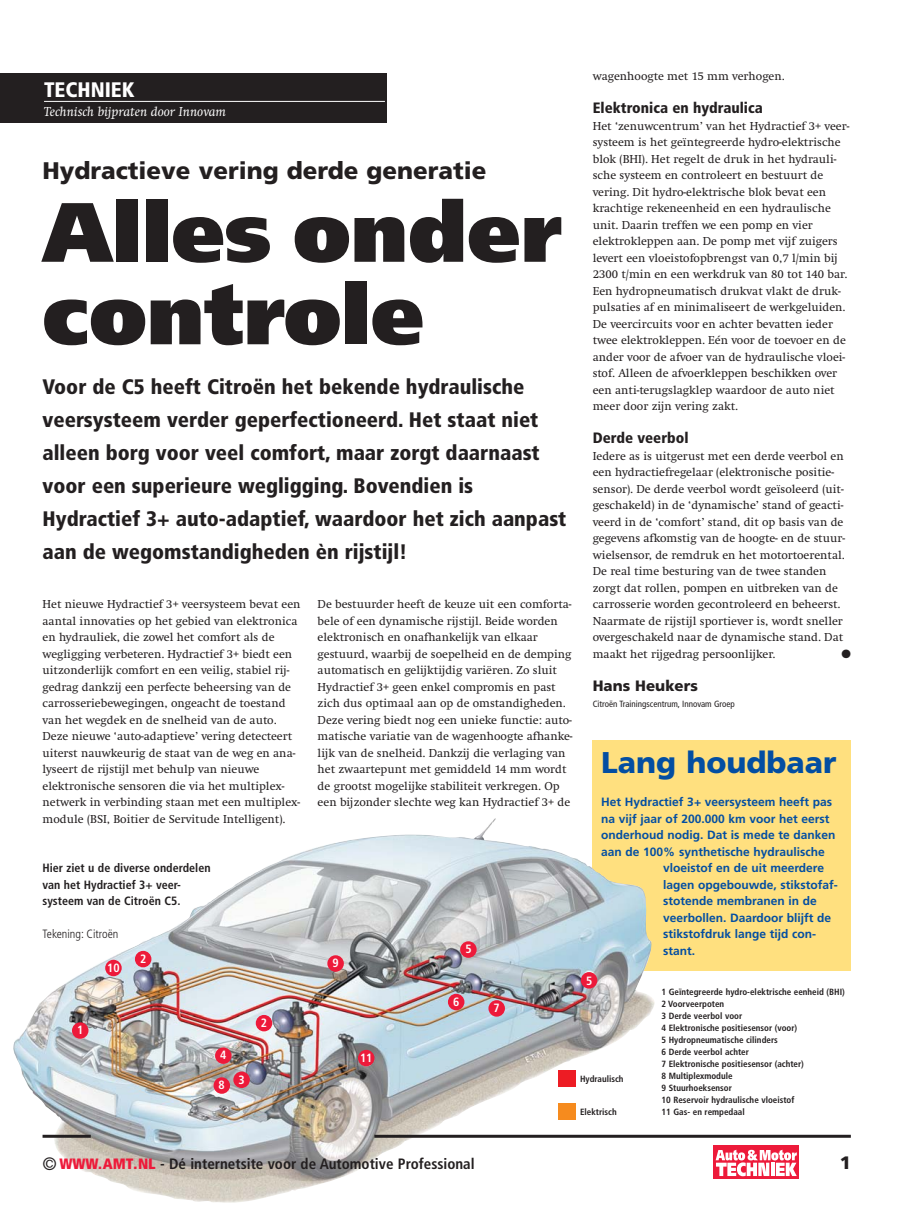
<style>
.page{position:relative;width:914px;height:1212px;background:#fff}
.page>*{position:absolute;margin:0;border:0;box-sizing:border-box;transform-origin:0 0}
.t1{font:900 84px/82.5px "Frutiger";color:#231f20}
.t2{font:900 30px "Frutiger";color:#034ea2}
.t3{font:900 24px "Frutiger";color:#231f20}
.t4{font:900 condensed 21px/33px "Frutiger";color:#231f20}
.t5{font:900 condensed 21px "Frutiger";color:#fff}
.t6{font:900 18px "Frutiger";color:#231f20}
.t7{font:700 condensed 15px "Frutiger";color:#231f20}
.t8{font:900 condensed 15px "Frutiger";color:#231f20}
.t9{font:900 15px "Frutiger";color:#231f20}
.t10{font:italic 13.5px "Swift";color:#fff}
.t11{font:12px/16.5px "Swift";color:#231f20}
.t12{font:700 12px "Frutiger";color:#034ea2}
.t13{font:700 condensed 12px/16.5px "Frutiger";color:#231f20}
.t14{font:300 condensed 12px "Frutiger";color:#231f20}
.t15{font:700 condensed 12px "Frutiger";color:#fff}
.t16{font:12px "Zapf Dingbats";color:#231f20}
.t17{font:700 condensed 9px/12px "Frutiger";color:#231f20}
.t18{font:condensed 9px "Frutiger";color:#231f20}
.s1{font-weight:400;font-size:18px}
.s2{font-weight:900;color:#ed1a3a}
</style>
<div class="page">
<div style="left:592px;top:740px;width:258px;height:231px;background:#ffe07f"></div>
<img style="left:13px;top:818px;width:642px;height:385px">
<hr style="left:374px;top:1135px;width:476px;height:3px;background:#231f20">
<div style="left:0;top:73px;width:386px;height:49px;background:#231f20"></div>
<hr style="left:44px;top:101px;width:341px;height:1px;background:#fff">
<div style="left:72px;top:1022px;width:16px;height:17px;background:#ed1a3a;border-radius:50%"></div>
<div style="left:105px;top:960px;width:17px;height:16px;background:#ed1a3a;border-radius:50%"></div>
<div style="left:327px;top:955px;width:17px;height:17px;background:#ed1a3a;border-radius:50%"></div>
<div style="left:135px;top:951px;width:16px;height:16px;background:#ed1a3a;border-radius:50%"></div>
<div style="left:256px;top:1015px;width:16px;height:16px;background:#ed1a3a;border-radius:50%"></div>
<div style="left:215px;top:1047px;width:16px;height:17px;background:#ed1a3a;border-radius:50%"></div>
<div style="left:233px;top:1072px;width:17px;height:16px;background:#ed1a3a;border-radius:50%"></div>
<div style="left:213px;top:1077px;width:17px;height:17px;background:#ed1a3a;border-radius:50%"></div>
<div style="left:358px;top:1050px;width:16px;height:16px;background:#ed1a3a;border-radius:50%"></div>
<div style="left:460px;top:941px;width:16px;height:17px;background:#ed1a3a;border-radius:50%"></div>
<div style="left:581px;top:972px;width:16px;height:17px;background:#ed1a3a;border-radius:50%"></div>
<div style="left:448px;top:994px;width:16px;height:16px;background:#ed1a3a;border-radius:50%"></div>
<div style="left:488px;top:1000px;width:17px;height:17px;background:#ed1a3a;border-radius:50%"></div>
<hr style="left:43px;top:1135px;width:48px;height:3px;background:#231f20">
<div style="left:558px;top:1070px;width:17px;height:17px;background:#ed1c24"></div>
<div style="left:558px;top:1103px;width:17px;height:17px;background:#f68b1e"></div>
<div style="left:713px;top:1145px;width:86px;height:34px;background:#ed1a3a"></div>
<svg style="left:715px;top:1150px;width:81px;height:26px"></svg>
<h3 class="t5" style="left:44px;top:81px;width:92px">TECHNIEK</h3>
<p class="t10" style="left:44px;top:107px;width:184px">Technisch bijpraten door Innovam</p>
<h3 class="t3" style="left:43px;top:161px;width:445px">Hydractieve vering derde generatie</h3>
<h1 class="t1" style="left:43px;top:198px;width:521px">Alles onder controle</h1>
<p class="t4" style="left:43px;top:372px;width:525px">Voor de C5 heeft Citroën het bekende hydraulische veersysteem verder geperfectioneerd. Het staat niet alleen borg voor veel comfort, maar zorgt daarnaast voor een superieure wegligging. Bovendien is Hydractief 3+ auto-adaptief, waardoor het zich aanpast aan de wegomstandigheden èn rijstijl!</p>
<p class="t11" style="left:43px;top:597px;width:259px">Het nieuwe Hydractief 3+ veersysteem bevat een aantal innovaties op het gebied van elektronica en hydrauliek, die zowel het comfort als de wegligging verbeteren. Hydractief 3+ biedt een uitzonderlijk comfort en een veilig, stabiel rij&shy;gedrag dankzij een perfecte beheersing van de carrosseriebewegingen, ongeacht de toestand van het wegdek en de snelheid van de auto.<br>Deze nieuwe ‘auto-adaptieve’ vering detecteert uiterst nauwkeurig de staat van de weg en ana&shy;lyseert de rijstijl met behulp van nieuwe elektronische sensoren die via het multiplex&shy;netwerk in verbinding staan met een multiplex&shy;module (BSI, Boitier de Servitude Intelligent).</p>
<p class="t11" style="left:317px;top:597px;width:256px">De bestuurder heeft de keuze uit een comforta&shy;bele of een dynamische rijstijl. Beide worden elektronisch en onafhankelijk van elkaar gestuurd, waarbij de soepelheid en de demping automatisch en gelijktijdig variëren. Zo sluit Hydractief 3+ geen enkel compromis en past zich dus optimaal aan op de omstandigheden.<br>Deze vering biedt nog een unieke functie: auto&shy;matische variatie van de wagenhoogte afhanke&shy;lijk van de snelheid. Dankzij die verlaging van het zwaartepunt met gemiddeld 14 mm wordt de grootst mogelijke stabiliteit verkregen. Op een bijzonder slechte weg kan Hydractief 3+ de</p>
<p class="t13" style="left:43px;top:861px;width:170px">Hier ziet u de diverse onderdelen van het Hydractief 3+ veer&shy;systeem van de Citroën C5.</p>
<p class="t14" style="left:43px;top:929px;width:77px">Tekening: Citroën</p>
<p class="t15" style="left:107px;top:963px;width:14px">10</p>
<p class="t15" style="left:140px;top:954px;width:8px">2</p>
<p class="t15" style="left:77px;top:1025px;width:8px">1</p>
<p class="t15" style="left:220px;top:1050px;width:8px">4</p>
<p class="t15" style="left:219px;top:1080px;width:8px">8</p>
<p class="t15" style="left:238px;top:1075px;width:8px">3</p>
<p class="t15" style="left:261px;top:1018px;width:8px">2</p>
<p class="t15" style="left:332px;top:958px;width:8px">9</p>
<p class="t15" style="left:360px;top:1053px;width:14px">11</p>
<p class="t15" style="left:465px;top:944px;width:8px">5</p>
<p class="t15" style="left:453px;top:997px;width:8px">6</p>
<p class="t15" style="left:493px;top:1003px;width:8px">7</p>
<p class="t11" style="left:592px;top:69px;width:193px">wagenhoogte met 15 mm verhogen.</p>
<p class="t8" style="left:592px;top:102px;width:171px">Elektronica en hydraulica</p>
<p class="t11" style="left:592px;top:119px;width:258px">Het ‘zenuwcentrum’ van het Hydractief 3+ veer&shy;systeem is het geïntegreerde hydro-elektrische blok (BHI). Het regelt de druk in het hydrauli&shy;sche systeem en controleert en bestuurt de vering. Dit hydro-elektrische blok bevat een krachtige rekeneenheid en een hydraulische unit. Daarin treffen we een pomp en vier elektrokleppen aan. De pomp met vijf zuigers levert een vloeistofopbrengst van 0,7 l/min bij 2300 t/min en een werkdruk van 80 tot 140 bar.<br>Een hydropneumatisch drukvat vlakt de druk&shy;pulsaties af en minimaliseert de werkgeluiden.<br>De veercircuits voor en achter bevatten ieder twee elektrokleppen. Eén voor de toevoer en de ander voor de afvoer van de hydraulische vloei&shy;stof. Alleen de afvoerkleppen beschikken over een anti-terugslagklep waardoor de auto niet meer door zijn vering zakt.</p>
<p class="t8" style="left:592px;top:432px;width:97px">Derde veerbol</p>
<p class="t11" style="left:592px;top:449px;width:254px">Iedere as is uitgerust met een derde veerbol en een hydractiefregelaar (elektronische positie&shy;sensor). De derde veerbol wordt geïsoleerd (uit&shy;geschakeld) in de ‘dynamische’ stand of geacti&shy;veerd in de ‘comfort’ stand, dit op basis van de gegevens afkomstig van de hoogte- en de stuur&shy;wielsensor, de remdruk en het motortoerental.<br>De real time besturing van de twee standen zorgt dat rollen, pompen en uitbreken van de carrosserie worden gecontroleerd en beheerst.<br>Naarmate de rijstijl sportiever is, wordt sneller overgeschakeld naar de dynamische stand. Dat maakt het rijgedrag persoonlijker.</p>
<p class="t16" style="left:841px;top:648px;width:11px">●</p>
<p class="t9" style="left:592px;top:680px;width:107px">Hans Heukers</p>
<p class="t18" style="left:592px;top:701px;width:144px">Citroën Trainingscentrum, Innovam Groep</p>
<p class="t15" style="left:586px;top:976px;width:8px">5</p>
<h2 class="t2" style="left:601px;top:751px;width:237px">Lang houdbaar</h2>
<p class="t12" style="left:601px;top:797px;width:232px">Het Hydractief 3+ veersysteem heeft pas</p>
<p class="t12" style="left:601px;top:814px;width:230px">na vijf jaar of 200.000 km voor het eerst</p>
<p class="t12" style="left:601px;top:830px;width:236px">onderhoud nodig. Dat is mede te danken</p>
<p class="t12" style="left:601px;top:847px;width:225px">aan de 100% synthetische hydraulische</p>
<p class="t12" style="left:663px;top:863px;width:162px">vloeistof en de uit meerdere</p>
<p class="t12" style="left:663px;top:880px;width:176px">lagen opgebouwde, stikstofaf-</p>
<p class="t12" style="left:663px;top:896px;width:155px">stotende membranen in de</p>
<p class="t12" style="left:663px;top:913px;width:170px">veerbollen. Daardoor blijft de</p>
<p class="t12" style="left:663px;top:929px;width:154px">stikstofdruk lange tijd con-</p>
<p class="t12" style="left:663px;top:946px;width:33px">stant.</p>
<p class="t17" style="left:580px;top:1073px;width:45px">Hydraulisch</p>
<p class="t17" style="left:580px;top:1106px;width:38px">Elektrisch</p>
<p class="t17" style="left:661px;top:986px;width:185px">1 Geïntegreerde hydro-elektrische eenheid (BHI)<br>2 Voorveerpoten<br>3 Derde veerbol voor<br>4 Elektronische positiesensor (voor)<br>5 Hydropneumatische cilinders<br>6 Derde veerbol achter<br>7 Elektronische positiesensor (achter)<br>8 Multiplexmodule<br>9 Stuurhoeksensor<br>10 Reservoir hydraulische vloeistof<br>11 Gas- en rempedaal</p>
<p class="t7" style="left:43px;top:1158px;width:433px"><span class="s1">©</span> <span class="s2">WWW.AMT.NL</span> - Dé internetsite voor de Automotive Professional</p>
<h3 class="t6" style="left:839px;top:1156px;width:13px">1</h3>
</div>
